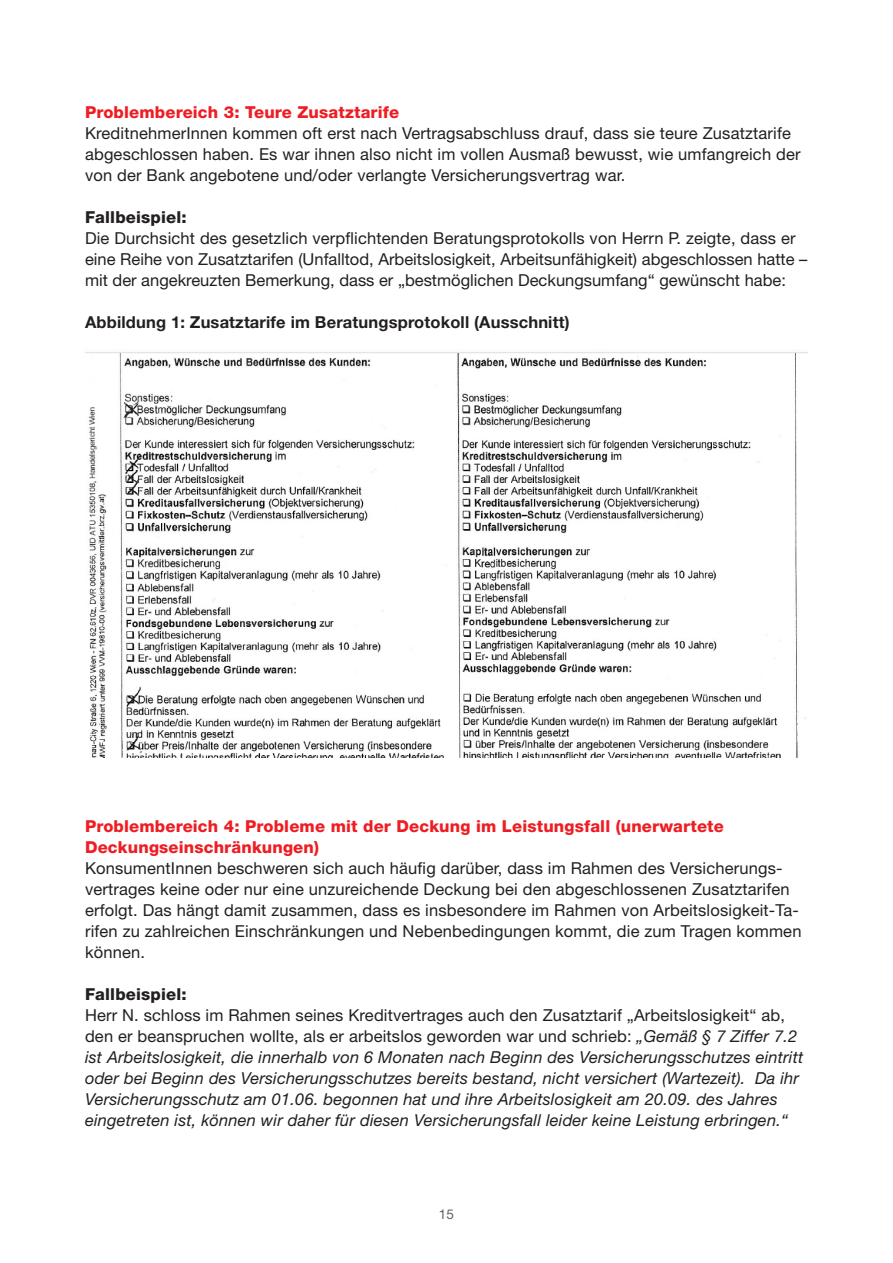
<style>
.page{position:relative;width:893px;height:1263px;background:#fff}
.page>*{position:absolute;margin:0;border:0;box-sizing:border-box;transform-origin:0 0}
.t1{font:16.5px/21px "Helvetica Neue LT Std";letter-spacing:.01em;color:#231f20}
.t2{font:italic 16.5px/21px "Helvetica Neue LT Std";letter-spacing:.01em;color:#231f20}
.t3{font:800 16.5px "Helvetica Neue LT Std";letter-spacing:.01em;color:#ee1d23}
.t4{font:700 16.5px "Helvetica Neue LT Std";letter-spacing:.01em;color:#231f20}
.t5{font:800 16.5px "Helvetica Neue LT Std";letter-spacing:.01em;color:#231f20}
.t6{font:13.5px "Helvetica Neue LT Std";color:#636366}
.s1{font-style:normal}
</style>
<div class="page">
<img style="left:85px;top:352px;width:723px;height:406px">
<p class="t3" style="left:85px;top:102px;width:316px">Problembereich 3: Teure Zusatztarife</p>
<p class="t1" style="left:85px;top:122px;width:717px">KreditnehmerInnen kommen oft erst nach Vertragsabschluss drauf, dass sie teure Zusatztarife abgeschlossen haben. Es war ihnen also nicht im vollen Ausmaß bewusst, wie umfangreich der von der Bank angebotene und/oder verlangte Versicherungsvertrag war.</p>
<p class="t5" style="left:85px;top:207px;width:103px">Fallbeispiel:</p>
<p class="t1" style="left:85px;top:227px;width:724px">Die Durchsicht des gesetzlich verpflichtenden Beratungsprotokolls von Herrn P. zeigte, dass er eine Reihe von Zusatztarifen (Unfalltod, Arbeitslosigkeit, Arbeitsunfähigkeit) abgeschlossen hatte – mit der angekreuzten Bemerkung, dass er „bestmöglichen Deckungsumfang“ gewünscht habe:</p>
<p class="t4" style="left:85px;top:312px;width:486px">Abbildung 1: Zusatztarife im Beratungsprotokoll (Ausschnitt)</p>
<p class="t3" style="left:85px;top:816px;width:640px">Problembereich 4: Probleme mit der Deckung im Leistungsfall (unerwartete</p>
<p class="t3" style="left:85px;top:837px;width:235px">Deckungseinschränkungen)</p>
<p class="t1" style="left:85px;top:857px;width:718px">KonsumentInnen beschweren sich auch häufig darüber, dass im Rahmen des Versicherungs&shy;vertrages keine oder nur eine unzureichende Deckung bei den abgeschlossenen Zusatztarifen erfolgt. Das hängt damit zusammen, dass es insbesondere im Rahmen von Arbeitslosigkeit-Ta&shy;rifen zu zahlreichen Einschränkungen und Nebenbedingungen kommt, die zum Tragen kommen können.</p>
<p class="t5" style="left:85px;top:984px;width:103px">Fallbeispiel:</p>
<p class="t2" style="left:85px;top:1004px;width:720px"><span class="s1">Herr N. schloss im Rahmen seines Kreditvertrages auch den Zusatztarif „Arbeitslosigkeit“ ab, den er beanspruchen wollte, als er arbeitslos geworden war und schrieb:</span> „Gemäß § 7 Ziffer 7.2 ist Arbeitslosigkeit, die innerhalb von 6 Monaten nach Beginn des Versicherungsschutzes eintritt oder bei Beginn des Versicherungsschutzes bereits bestand, nicht versichert (Wartezeit). Da ihr Versicherungsschutz am 01.06. begonnen hat und ihre Arbeitslosigkeit am 20.09. des Jahres eingetreten ist, können wir daher für diesen Versicherungsfall leider keine Leistung erbringen.“</p>
<p class="t6" style="left:439px;top:1206px;width:17px">15</p>
</div>
